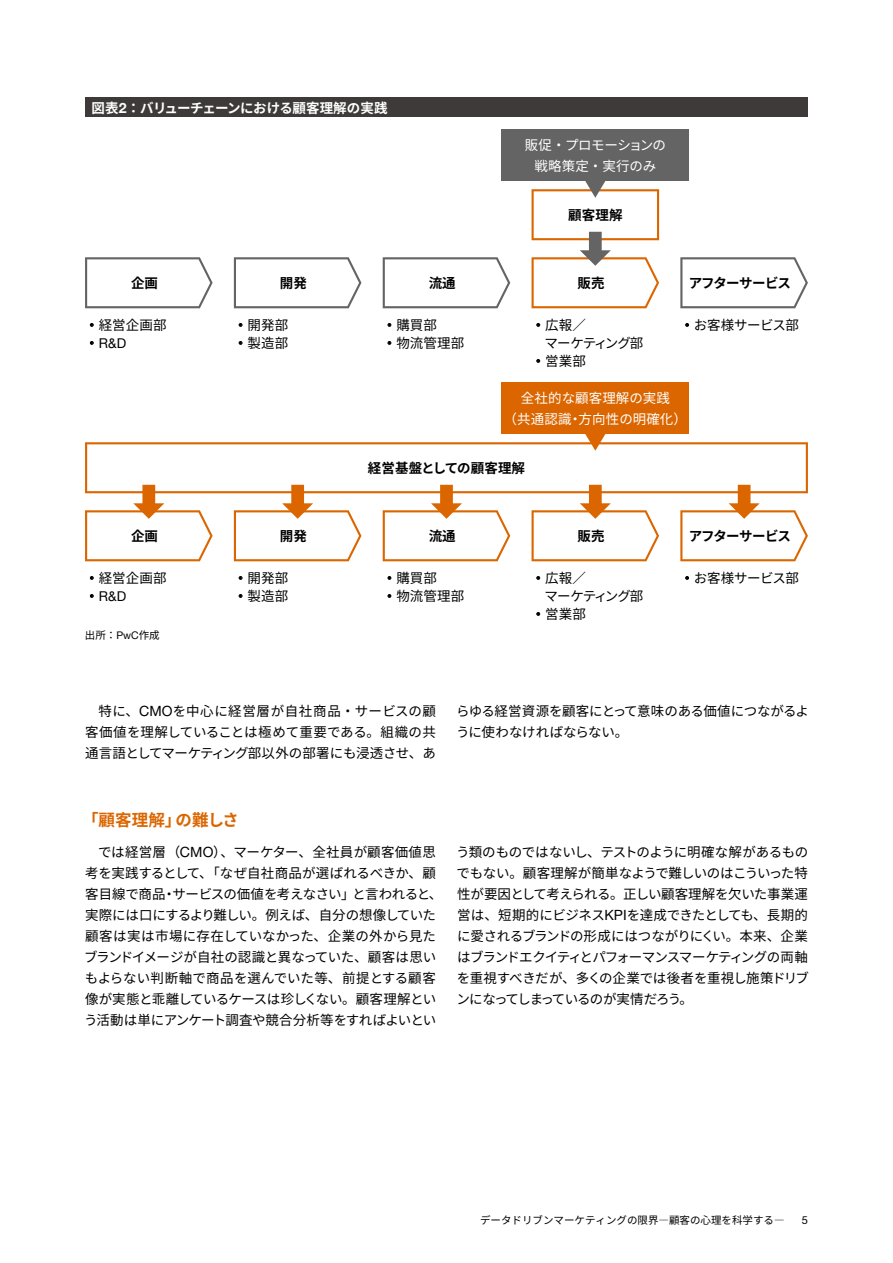
<style>
.page{position:relative;width:893px;height:1263px;background:#fff}
.page>*{position:absolute;margin:0;border:0;box-sizing:border-box;transform-origin:0 0}
.t1{font:700 16.5px "Noto Sans CJ Kjp";letter-spacing:.005em;color:#db6600}
.t2{font:13.5px/21px "Noto Sans CJ Kjp";letter-spacing:-.01em;color:#000}
.t3{font:13.5px/18px "Noto Sans CJ Kjp";letter-spacing:-.055em;color:#000}
.t4{font:13.5px/21px "Noto Sans CJ Kjp";letter-spacing:.01em;color:#fff;text-align:center}
.t5{font:700 13.5px "Noto Sans CJ Kjp";letter-spacing:-.035em;color:#fff}
.t6{font:13.5px/18px "Noto Sans CJ Kjp";letter-spacing:.01em;color:#000}
.t7{font:700 13.5px "Noto Sans CJ Kjp";letter-spacing:-.015em;color:#000}
.t8{font:13.5px/21px "Noto Sans CJ Kjp";letter-spacing:-.01em;color:#fff;text-align:center}
.t9{font:700 13.5px "Noto Sans CJ Kjp";letter-spacing:-.065em;color:#000}
.t10{font:700 13.5px "Noto Sans CJ Kjp";letter-spacing:.01em;color:#000}
.t11{font:13.5px "Helvetica Neue";color:#000}
.t12{font:10.95px "Helvetica Neue LT Std";color:#000}
.t13{font:10.5px "Noto Sans CJ Kjp";color:#000}
.s1{font-family:"Helvetica Neue";font-size:14.1px}
.s2{font-family:"Noto Sans CJ Kjp"}
.s3{font-family:"Helvetica Neue"}
.s4{font-family:"Helvetica Neue LT Std";font-size:14.1px}
</style>
<div class="page">
<div style="left:85px;top:98px;width:723px;height:19px;background:#3e3a39"></div>
<svg style="left:85px;top:130px;width:723px;height:485px"></svg>
<svg style="left:90px;top:323px;width:4px;height:4px"></svg>
<svg style="left:90px;top:341px;width:4px;height:4px"></svg>
<svg style="left:239px;top:323px;width:3px;height:4px"></svg>
<svg style="left:239px;top:341px;width:3px;height:4px"></svg>
<svg style="left:388px;top:323px;width:3px;height:4px"></svg>
<svg style="left:388px;top:341px;width:3px;height:4px"></svg>
<svg style="left:536px;top:323px;width:4px;height:4px"></svg>
<svg style="left:536px;top:359px;width:4px;height:4px"></svg>
<svg style="left:685px;top:323px;width:4px;height:4px"></svg>
<svg style="left:85px;top:257px;width:128px;height:51px"></svg>
<svg style="left:234px;top:257px;width:127px;height:51px"></svg>
<svg style="left:383px;top:257px;width:127px;height:51px"></svg>
<svg style="left:680px;top:257px;width:128px;height:51px"></svg>
<div style="left:589px;top:232px;width:13px;height:20px;background:#656464"></div>
<svg style="left:531px;top:250px;width:128px;height:58px"></svg>
<div style="left:502px;top:130px;width:187px;height:51px;background:#656464"></div>
<div style="left:502px;top:383px;width:187px;height:51px;background:#db6600"></div>
<svg style="left:531px;top:181px;width:128px;height:59px"></svg>
<svg style="left:90px;top:576px;width:4px;height:4px"></svg>
<svg style="left:90px;top:594px;width:4px;height:4px"></svg>
<svg style="left:239px;top:576px;width:3px;height:4px"></svg>
<svg style="left:239px;top:594px;width:3px;height:4px"></svg>
<svg style="left:388px;top:576px;width:3px;height:4px"></svg>
<svg style="left:388px;top:594px;width:3px;height:4px"></svg>
<svg style="left:536px;top:576px;width:4px;height:4px"></svg>
<svg style="left:536px;top:612px;width:4px;height:4px"></svg>
<svg style="left:685px;top:576px;width:4px;height:4px"></svg>
<div style="left:589px;top:485px;width:13px;height:20px;background:#db6600"></div>
<svg style="left:531px;top:503px;width:128px;height:58px"></svg>
<div style="left:440px;top:485px;width:13px;height:20px;background:#db6600"></div>
<svg style="left:383px;top:503px;width:127px;height:58px"></svg>
<div style="left:291px;top:485px;width:13px;height:20px;background:#db6600"></div>
<svg style="left:234px;top:503px;width:127px;height:58px"></svg>
<div style="left:142px;top:485px;width:13px;height:20px;background:#db6600"></div>
<svg style="left:85px;top:503px;width:128px;height:58px"></svg>
<div style="left:738px;top:485px;width:12px;height:20px;background:#db6600"></div>
<svg style="left:680px;top:503px;width:128px;height:58px"></svg>
<svg style="left:85px;top:429px;width:723px;height:64px"></svg>
<p class="t5" style="left:91px;top:100px;width:298px">図表<span class="s1">2</span>：バリューチェーンにおける顧客理解の実践</p>
<p class="t8" style="left:525px;top:135px;width:143px">販促・プロモーションの戦略策定・実行のみ</p>
<p class="t7" style="left:568px;top:207px;width:56px">顧客理解</p>
<p class="t7" style="left:131px;top:275px;width:29px">企画</p>
<p class="t7" style="left:280px;top:275px;width:29px">開発</p>
<p class="t7" style="left:429px;top:275px;width:29px">流通</p>
<p class="t7" style="left:577px;top:275px;width:29px">販売</p>
<p class="t9" style="left:689px;top:275px;width:104px">アフターサービス</p>
<p class="t2" style="left:85px;top:315px;width:83px">・経営企画部</p>
<p class="t11" style="left:85px;top:333px;width:43px"><span class="s2">・</span>R&amp;D</p>
<p class="t2" style="left:234px;top:316px;width:56px;line-height:18px">・開発部・製造部</p>
<p class="t6" style="left:383px;top:316px;width:83px">・購買部<br>・物流管理部</p>
<p class="t3" style="left:531px;top:316px;width:113px">・広報／<br>　マーケティング部・営業部</p>
<p class="t2" style="left:680px;top:315px;width:120px">・お客様サービス部</p>
<p class="t4" style="left:503px;top:388px;width:185px">全社的な顧客理解の実践<br>（共通認識・方向性の明確化）</p>
<p class="t10" style="left:368px;top:460px;width:159px">経営基盤としての顧客理解</p>
<p class="t7" style="left:131px;top:528px;width:29px">企画</p>
<p class="t7" style="left:280px;top:528px;width:29px">開発</p>
<p class="t7" style="left:429px;top:528px;width:29px">流通</p>
<p class="t7" style="left:577px;top:528px;width:29px">販売</p>
<p class="t9" style="left:689px;top:528px;width:104px">アフターサービス</p>
<p class="t2" style="left:85px;top:568px;width:83px">・経営企画部</p>
<p class="t11" style="left:85px;top:586px;width:43px"><span class="s2">・</span>R&amp;D</p>
<p class="t13" style="left:85px;top:629px;width:76px">出所：<span class="s3">PwC</span>作成</p>
<p class="t2" style="left:234px;top:569px;width:56px;line-height:18px">・開発部・製造部</p>
<p class="t6" style="left:383px;top:569px;width:83px">・購買部<br>・物流管理部</p>
<p class="t3" style="left:531px;top:569px;width:113px">・広報／<br>　マーケティング部・営業部</p>
<p class="t2" style="left:680px;top:568px;width:120px">・お客様サービス部</p>
<p class="t2" style="left:85px;top:700px;width:352px;text-align:justify;text-indent:13px">特に、<span class="s4">CMO</span>を中心に経営層が自社商品・サービスの顧客価値を理解していることは極めて重要である。組織の共通言語としてマーケティング部以外の部署にも浸透させ、あ</p>
<p class="t2" style="left:456px;top:700px;width:354px">らゆる経営資源を顧客にとって意味のある価値につながるように使わなければならない。</p>
<p class="t1" style="left:82px;top:810px;width:158px">「顧客理解」の難しさ</p>
<p class="t2" style="left:84px;top:842px;width:360px;text-align:center">では経営層（<span class="s4">CMO</span>）、マーケター、全社員が顧客価値思<br>考を実践するとして、「なぜ自社商品が選ばれるべきか、顧客目線で商品・サービスの価値を考えなさい」と言われると、実際には口にするより難しい。例えば、自分の想像していた顧客は実は市場に存在していなかった、企業の外から見たブランドイメージが自社の認識と異なっていた、顧客は思いもよらない判断軸で商品を選んでいた等、前提とする顧客像が実態と乖離しているケースは珍しくない。顧客理解という活動は単にアンケート調査や競合分析等をすればよいとい</p>
<p class="t2" style="left:456px;top:842px;width:354px;text-align:justify">う類のものではないし、テストのように明確な解があるものでもない。顧客理解が簡単なようで難しいのはこういった特性が要因として考えられる。正しい顧客理解を欠いた事業運営は、短期的にビジネス<span class="s4">KPI</span>を達成できたとしても、長期的に愛されるブランドの形成にはつながりにくい。本来、企業はブランドエクイティとパフォーマンスマーケティングの両軸を重視すべきだが、多くの企業では後者を重視し施策ドリブンになってしまっているのが実情だろう。</p>
<p class="t13" style="left:480px;top:1215px;width:306px">データドリブンマーケティングの限界―顧客の心理を科学する―</p>
<p class="t12" style="left:802px;top:1214px;width:8px">5</p>
</div>
